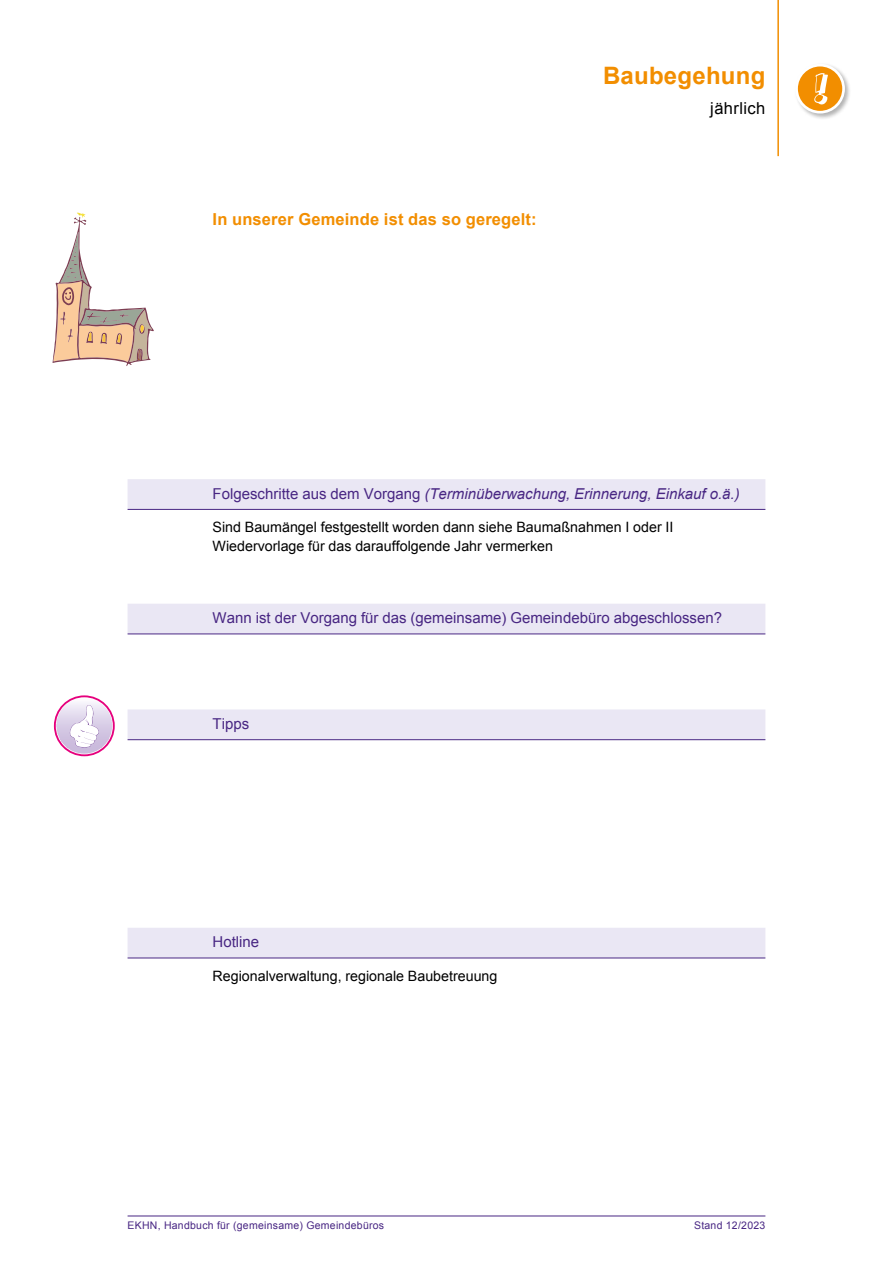
<style>
.page{position:relative;width:893px;height:1263px;background:#fff}
.page>*{position:absolute;margin:0;border:0;box-sizing:border-box;transform-origin:0 0}
.t1{font:700 24px "Arial";letter-spacing:.01em;color:#f28e00}
.t2{font:700 16.5px "Arial";letter-spacing:.01em;color:#f28e00}
.t3{font:16.5px "Arial";letter-spacing:.025em;color:#000}
.t4{font:15px "Arial";color:#482683}
.t5{font:italic 15px "Arial";color:#482683}
.t6{font:14.25px/18.8px "Arial";color:#000}
.t7{font:10.5px "Arial";letter-spacing:.025em;color:#482683}
.s1{font-style:normal}
</style>
<div class="page">
<hr style="left:777px;top:0;width:2px;height:156px;background:#f28e00">
<div style="left:794px;top:62px;width:57px;height:58px;background:#000;opacity:.3"></div>
<div style="left:796px;top:65px;width:48px;height:47px;background:#f28e00;border-radius:50%"></div>
<div style="left:795px;top:64px;width:50px;height:50px;border:3px solid #fff;border-radius:50%"></div>
<svg style="left:814px;top:73px;width:14px;height:32px"></svg>
<div style="left:128px;top:479px;width:637px;height:30px;background:#eae7f4"></div>
<hr style="left:128px;top:509px;width:637px;height:1px;background:#482683">
<div style="left:128px;top:604px;width:637px;height:30px;background:#eae7f4"></div>
<hr style="left:128px;top:634px;width:637px;height:1px;background:#482683">
<div style="left:128px;top:709px;width:637px;height:30px;background:#eae7f4"></div>
<hr style="left:128px;top:739px;width:637px;height:1px;background:#482683">
<div style="left:128px;top:928px;width:637px;height:30px;background:#eae7f4"></div>
<hr style="left:128px;top:958px;width:637px;height:1px;background:#482683">
<svg style="left:53px;top:213px;width:101px;height:153px"></svg>
<svg style="left:54px;top:695px;width:61px;height:61px"></svg>
<hr style="left:128px;top:1216px;width:637px;height:1px;background:#482683">
<p class="t2" style="left:213px;top:208px;width:326px">In unserer Gemeinde ist das so geregelt:</p>
<h1 class="t1" style="left:603px;top:60px;width:164px">Baubegehung</h1>
<p class="t3" style="left:710px;top:97px;width:57px">jährlich</p>
<p class="t5" style="left:213px;top:483px;width:529px"><span class="s1">Folgeschritte aus dem Vorgang</span> (Terminüberwachung, Erinnerung, Einkauf o.ä.)</p>
<p class="t6" style="left:213px;top:518px;width:462px">Sind Baumängel festgestellt worden dann siehe Baumaßnahmen I oder II<br>Wiedervorlage für das darauffolgende Jahr vermerken</p>
<p class="t4" style="left:213px;top:608px;width:511px">Wann ist der Vorgang für das (gemeinsame) Gemeindebüro abgeschlossen?</p>
<p class="t4" style="left:213px;top:714px;width:38px">Tipps</p>
<p class="t4" style="left:213px;top:932px;width:48px">Hotline</p>
<p class="t6" style="left:213px;top:966px;width:286px">Regionalverwaltung, regionale Baubetreuung</p>
<p class="t7" style="left:128px;top:1218px;width:258px">EKHN, Handbuch für (gemeinsame) Gemeindebüros</p>
<p class="t7" style="left:694px;top:1218px;width:73px">Stand 12/2023</p>
</div>
